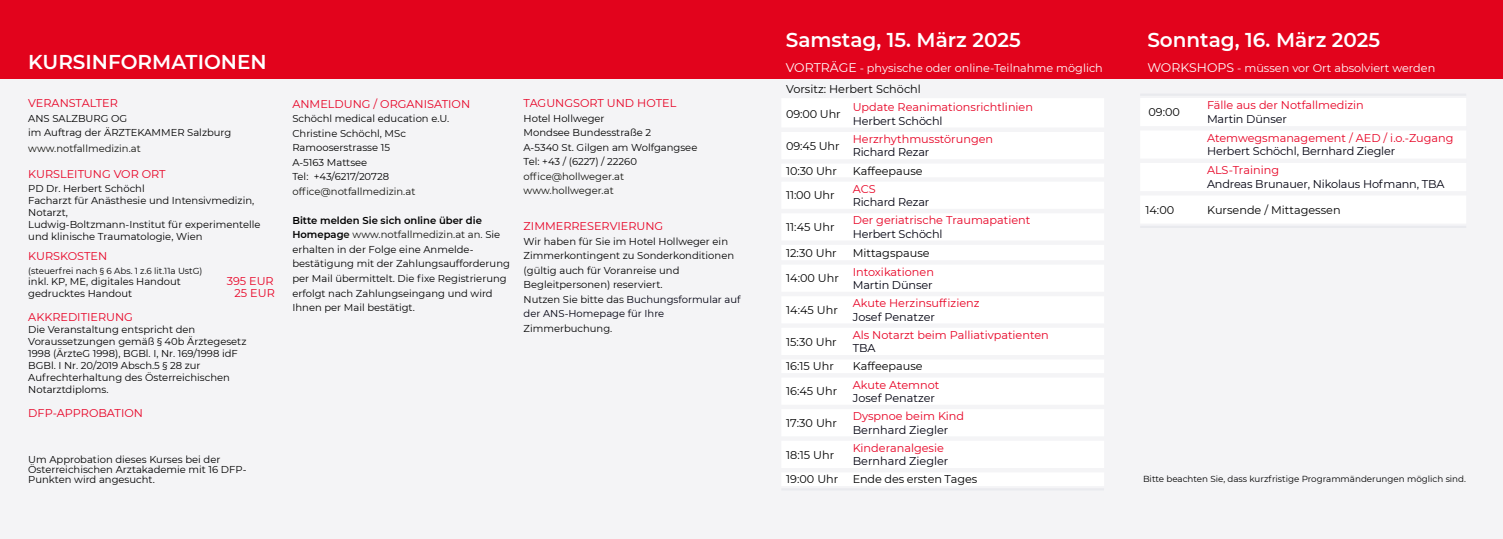
<style>
.page{position:relative;width:1503px;height:539px;background:#fff}
.page>*{position:absolute;margin:0;border:0;box-sizing:border-box;transform-origin:0 0}
.t1{font:600 20px "Montserrat";color:#fff}
.t2{font:11.25px "Montserrat";color:#e70023}
.t3{font:11.25px "Montserrat";color:#000}
.t4{font:11.25px "Montserrat";letter-spacing:-.01em;color:#00000f}
.t5{font:11.25px "Montserrat";color:#fff}
.t6{font:11.25px "Montserrat";color:#e80023}
.t7{font:10px/14.5px "Montserrat";color:#000}
.t8{font:10px/14.5px "Montserrat";color:#12120d}
.t9{font:8.75px "Montserrat";color:#000}
.s1{font-size:12.5px}
.s2{font-weight:600}
.s3{font-weight:600;color:#12120d}
.s4{color:#12120d}
.s5{color:#00000f}
</style>
<div class="page">
<div style="left:0;top:0;width:1502px;height:539px;background:#f4f4f6"></div>
<div style="left:0;top:0;width:1502px;height:78px;background:#e2031c"></div>
<div style="left:782px;top:99px;width:322px;height:387px;background:#fff"></div>
<div style="left:781px;top:127px;width:323px;height:5px;background:#f4f4f6"></div>
<div style="left:781px;top:159px;width:323px;height:5px;background:#f4f4f6"></div>
<div style="left:781px;top:177px;width:323px;height:5px;background:#f4f4f6"></div>
<hr style="left:781px;top:209px;width:323px;height:4px;background:#f4f4f6">
<div style="left:781px;top:240px;width:323px;height:5px;background:#f4f4f6"></div>
<hr style="left:781px;top:260px;width:323px;height:4px;background:#f4f4f6">
<hr style="left:781px;top:292px;width:323px;height:4px;background:#f4f4f6">
<div style="left:781px;top:323px;width:323px;height:5px;background:#f4f4f6"></div>
<hr style="left:781px;top:355px;width:323px;height:4px;background:#f4f4f6">
<hr style="left:781px;top:373px;width:323px;height:4px;background:#f4f4f6">
<div style="left:781px;top:404px;width:323px;height:5px;background:#f4f4f6"></div>
<div style="left:781px;top:436px;width:323px;height:5px;background:#f4f4f6"></div>
<hr style="left:781px;top:468px;width:323px;height:4px;background:#f4f4f6">
<div style="left:1141px;top:98px;width:325px;height:125px;background:#fff"></div>
<div style="left:1140px;top:93px;width:326px;height:5px;background:#ebecef"></div>
<hr style="left:1140px;top:126px;width:326px;height:4px;background:#f4f4f6">
<div style="left:1140px;top:158px;width:326px;height:5px;background:#f4f4f6"></div>
<hr style="left:1140px;top:191px;width:326px;height:4px;background:#f4f4f6">
<h1 class="t1" style="left:785px;top:27px;width:236px">Samstag, 15. März 2025</h1>
<p class="t5" style="left:785px;top:61px;width:318px"><span class="s1">VORTRÄGE</span> - physische oder online-Teilnahme möglich</p>
<h1 class="t1" style="left:1147px;top:27px;width:234px">Sonntag, 16. März 2025</h1>
<h1 class="t1" style="left:28px;top:50px;width:240px">KURSINFORMATIONEN</h1>
<p class="t5" style="left:1147px;top:61px;width:289px"><span class="s1">WORKSHOPS</span> - müssen vor Ort absolviert werden</p>
<p class="t3" style="left:786px;top:82px;width:136px">Vorsitz: Herbert Schöchl</p>
<p class="t3" style="left:786px;top:107px;width:56px">09:00 Uhr</p>
<p class="t2" style="left:292px;top:97px;width:179px">ANMELDUNG / ORGANISATION</p>
<p class="t7" style="left:292px;top:111px;width:158px">Schöchl medical education e.U.<br>Christine Schöchl, MSc<br>Ramooserstrasse 15<br>A-5163 Mattsee<br>Tel: +43/6217/20728</p>
<p class="t8" style="left:292px;top:184px;width:125px">office@notfallmedizin.at</p>
<p class="t7" style="left:292px;top:213px;width:219px"><span class="s2">Bitte melden Sie sich online über die Homepag</span><span class="s3">e</span> <span class="s4">www.notfallmedizin.at an.</span> Sie erhalten in der Folge eine Anmelde&shy;bestätigung mit der Zahlungsaufforderung per Mail übermittelt. Die fixe Registrierung erfolgt nach Zahlungseingang und wird Ihnen per Mail bestätigt.</p>
<p class="t2" style="left:523px;top:96px;width:154px">TAGUNGSORT UND HOTEL</p>
<p class="t7" style="left:523px;top:111px;width:175px">Hotel Hollweger<br>Mondsee Bundesstraße 2<br>A-5340 St. Gilgen am Wolfgangsee<br>Tel: +43 / (6227) / 22260</p>
<p class="t8" style="left:523px;top:169px;width:102px">office@hollweger.at www.hollweger.at</p>
<p class="t2" style="left:523px;top:219px;width:141px">ZIMMERRESERVIERUNG</p>
<p class="t7" style="left:523px;top:234px;width:218px">Wir haben für Sie im Hotel Hollweger ein Zimmerkontingent zu Sonderkonditionen (gültig auch für Voranreise und Begleitpersonen) reserviert.<br>Nutzen Sie bitte da<span class="s4">s</span> <span class="s5">Buchungsformular auf der ANS-Homepage für Ihre</span></p>
<p class="t7" style="left:523px;top:321px;width:90px">Zimmerbuchung.</p>
<p class="t2" style="left:28px;top:96px;width:91px">VERANSTALTER</p>
<p class="t7" style="left:28px;top:111px;width:205px">ANS SALZBURG OG<br>im Auftrag der ÄRZTEKAMMER Salzburg</p>
<p class="t8" style="left:28px;top:141px;width:114px">www.notfallmedizin.at</p>
<p class="t2" style="left:28px;top:167px;width:139px">KURSLEITUNG VOR ORT</p>
<p class="t7" style="left:28px;top:182px;width:234px;line-height:12px">PD Dr. Herbert Schöchl<br>Facharzt für Anästhesie und Intensivmedizin,<br>Notarzt,<br>Ludwig-Boltzmann-Institut für experimentelle und klinische Traumatologie, Wien</p>
<p class="t2" style="left:28px;top:249px;width:80px">KURSKOSTEN</p>
<p class="t9" style="left:28px;top:266px;width:176px">(steuerfrei nach § 6 Abs. 1 z.6 lit.11a UstG)</p>
<p class="t7" style="left:28px;top:274px;width:154px">inkl. KP, ME, digitales Handout</p>
<p class="t6" style="left:227px;top:274px;width:49px">395 EUR</p>
<p class="t7" style="left:28px;top:286px;width:106px">gedrucktes Handout</p>
<p class="t6" style="left:235px;top:286px;width:42px">25 EUR</p>
<p class="t2" style="left:28px;top:310px;width:106px">AKKREDITIERUNG</p>
<p class="t7" style="left:28px;top:323px;width:220px;line-height:12px">Die Veranstaltung entspricht den Voraussetzungen gemäß § 40b Ärztegesetz 1998 (ÄrzteG 1998), BGBl. I, Nr. 169/1998 idF BGBl. I Nr. 20/2019 Absch.5 § 28 zur Aufrechterhaltung des Österreichischen Notarztdiploms.</p>
<p class="t2" style="left:28px;top:406px;width:116px">DFP-APPROBATION</p>
<p class="t7" style="left:28px;top:454px;width:220px;line-height:10px">Um Approbation dieses Kurses bei der<br>Österreichischen Arztakademie mit 16 DFP-<br>Punkten wird angesucht.</p>
<p class="t2" style="left:1207px;top:98px;width:158px">Fälle aus der Notfallmedizin</p>
<p class="t4" style="left:1207px;top:112px;width:81px">Martin Dünser</p>
<p class="t2" style="left:1207px;top:131px;width:248px">Atemwegsmanagement / AED / i.o.-Zugang</p>
<p class="t4" style="left:1207px;top:144px;width:190px">Herbert Schöchl, Bernhard Ziegler</p>
<p class="t2" style="left:1207px;top:163px;width:74px">ALS-Training</p>
<p class="t4" style="left:1207px;top:177px;width:239px">Andreas Brunauer, Nikolaus Hofmann, TBA</p>
<p class="t2" style="left:852px;top:100px;width:182px">Update Reanimationsrichtlinien</p>
<p class="t4" style="left:852px;top:114px;width:91px">Herbert Schöchl</p>
<p class="t3" style="left:1148px;top:105px;width:33px">09:00</p>
<p class="t2" style="left:852px;top:132px;width:142px">Herzrhythmusstörungen</p>
<p class="t4" style="left:852px;top:145px;width:78px">Richard Rezar</p>
<p class="t3" style="left:786px;top:139px;width:55px">09:45 Uhr</p>
<p class="t3" style="left:786px;top:164px;width:52px">10:30 Uhr</p>
<p class="t3" style="left:852px;top:164px;width:71px">Kaffeepause</p>
<p class="t3" style="left:786px;top:188px;width:50px">11:00 Uhr</p>
<p class="t2" style="left:852px;top:182px;width:24px">ACS</p>
<p class="t4" style="left:852px;top:195px;width:78px">Richard Rezar</p>
<p class="t3" style="left:1145px;top:203px;width:30px">14:00</p>
<p class="t3" style="left:1207px;top:203px;width:135px">Kursende / Mittagessen</p>
<p class="t2" style="left:852px;top:213px;width:179px">Der geriatrische Traumapatient</p>
<p class="t4" style="left:852px;top:227px;width:91px">Herbert Schöchl</p>
<p class="t3" style="left:786px;top:220px;width:50px">11:45 Uhr</p>
<p class="t3" style="left:786px;top:246px;width:52px">12:30 Uhr</p>
<p class="t3" style="left:852px;top:246px;width:78px">Mittagspause</p>
<p class="t3" style="left:786px;top:271px;width:54px">14:00 Uhr</p>
<p class="t2" style="left:852px;top:265px;width:83px">Intoxikationen</p>
<p class="t4" style="left:852px;top:278px;width:81px">Martin Dünser</p>
<p class="t2" style="left:852px;top:296px;width:128px">Akute Herzinsuffizienz</p>
<p class="t4" style="left:852px;top:310px;width:84px">Josef Penatzer</p>
<p class="t3" style="left:786px;top:303px;width:53px">14:45 Uhr</p>
<p class="t2" style="left:852px;top:328px;width:198px">Als Notarzt beim Palliativpatienten</p>
<p class="t4" style="left:852px;top:341px;width:24px">TBA</p>
<p class="t3" style="left:786px;top:334px;width:52px">15:30 Uhr</p>
<p class="t3" style="left:786px;top:359px;width:49px">16:15 Uhr</p>
<p class="t3" style="left:852px;top:359px;width:71px">Kaffeepause</p>
<p class="t3" style="left:786px;top:384px;width:53px">16:45 Uhr</p>
<p class="t2" style="left:852px;top:377px;width:88px">Akute Atemnot</p>
<p class="t4" style="left:852px;top:391px;width:84px">Josef Penatzer</p>
<p class="t2" style="left:852px;top:409px;width:113px">Dyspnoe beim Kind</p>
<p class="t4" style="left:852px;top:422px;width:97px">Bernhard Ziegler</p>
<p class="t3" style="left:786px;top:416px;width:52px">17:30 Uhr</p>
<p class="t2" style="left:852px;top:441px;width:93px">Kinderanalgesie</p>
<p class="t4" style="left:852px;top:454px;width:97px">Bernhard Ziegler</p>
<p class="t3" style="left:786px;top:447px;width:50px">18:15 Uhr</p>
<p class="t3" style="left:786px;top:472px;width:54px">19:00 Uhr</p>
<p class="t3" style="left:852px;top:472px;width:126px">Ende des ersten Tages</p>
<p class="t9" style="left:1143px;top:473px;width:324px">Bitte beachten Sie, dass kurzfristige Programmänderungen möglich sind.</p>
</div>
